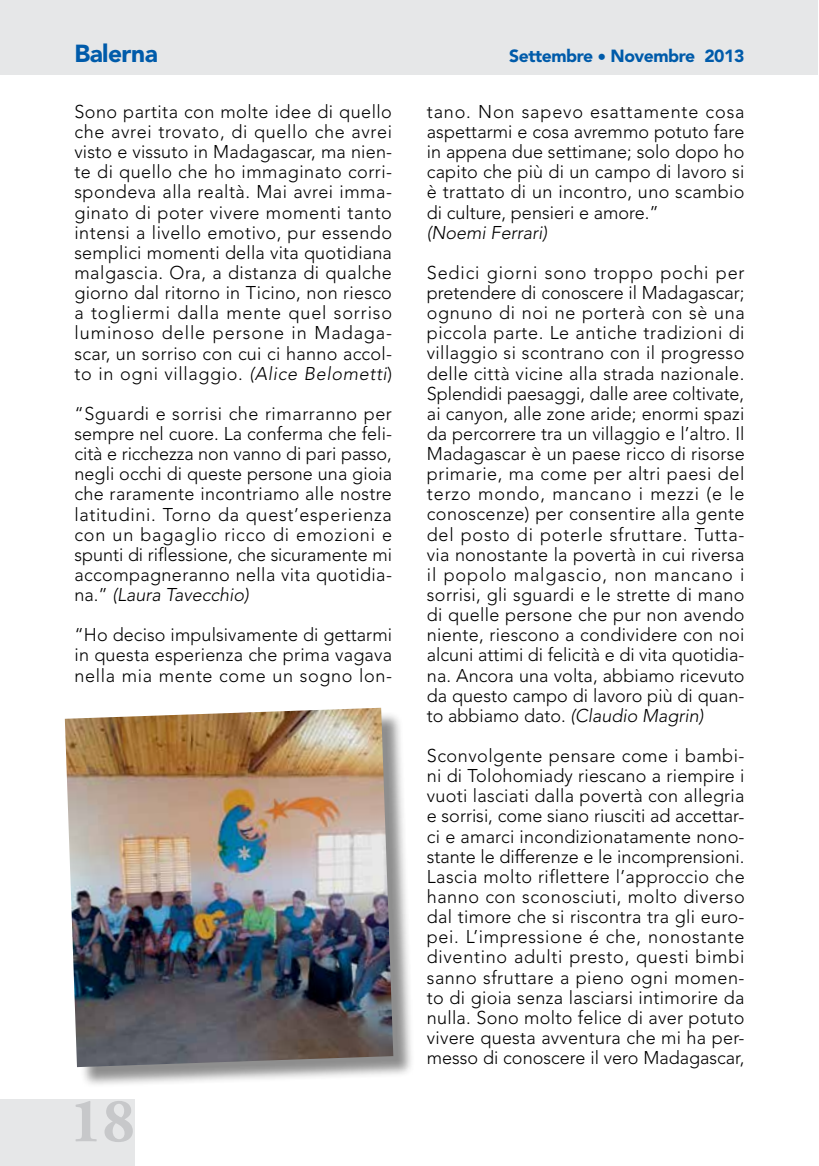
<style>
.page{position:relative;width:819px;height:1166px;background:#fff}
.page>*{position:absolute;margin:0;border:0;box-sizing:border-box;transform-origin:0 0}
.t1{font:700 63px "Adobe Garamond Pro";color:#c7c8ca}
.t2{font:900 24.5px "Avenir";letter-spacing:-.025em;color:#005baa}
.t3{font:300 18.38px/20.1px "Avenir";letter-spacing:.015em;color:#000;text-align:justify}
.t4{font:italic 300 18.38px "Avenir";color:#000}
.t5{font:900 17.5px "Avenir";letter-spacing:-.025em;color:#005baa}
.s1{font-style:italic}
</style>
<div class="page">
<div style="left:0;top:1099px;width:134px;height:67px;background:#e6e7e8"></div>
<div style="left:0;top:0;width:817px;height:74px;background:#e6e7e8"></div>
<div style="left:68px;top:711px;width:347px;height:377px;background:#000;opacity:.45"></div>
<img style="left:65px;top:708px;width:328px;height:359px">
<h2 class="t2" style="left:74px;top:38px;width:85px">Balerna</h2>
<p class="t5" style="left:509px;top:45px;width:237px">Settembre • Novembre 2013</p>
<p class="t3" style="left:74px;top:102px;width:319px">Sono partita con molte idee di quello che avrei trovato, di quello che avrei visto e vissuto in Madagascar, ma nien&shy;te di quello che ho immaginato corri&shy;spondeva alla realtà. Mai avrei imma&shy;ginato di poter vivere momenti tanto intensi a livello emotivo, pur essendo semplici momenti della vita quotidiana malgascia. Ora, a distanza di qualche giorno dal ritorno in Ticino, non riesco a togliermi dalla mente quel sorriso luminoso delle persone in Madaga&shy;scar, un sorriso con cui ci hanno accol&shy;to in ogni villaggio. <span class="s1">(Alice Belometti</span>)</p>
<p class="t3" style="left:74px;top:404px;width:319px">“Sguardi e sorrisi che rimarranno per sempre nel cuore. La conferma che feli&shy;cità e ricchezza non vanno di pari passo, negli occhi di queste persone una gioia che raramente incontriamo alle nostre latitudini. Torno da quest’esperienza con un bagaglio ricco di emozioni e spunti di riflessione, che sicuramente mi accompagneranno nella vita quotidia&shy;na.” <span class="s1">(Laura Tavecchio)</span></p>
<p class="t3" style="left:74px;top:625px;width:319px">“Ho deciso impulsivamente di gettarmi in questa esperienza che prima vagava nella mia mente come un sogno lon-</p>
<h1 class="t1" style="left:69px;top:1084px;width:67px">18</h1>
<p class="t3" style="left:427px;top:102px;width:319px">tano. Non sapevo esattamente cosa aspettarmi e cosa avremmo potuto fare in appena due settimane; solo dopo ho capito che più di un campo di lavoro si è trattato di un incontro, uno scambio di culture, pensieri e amore.”</p>
<p class="t4" style="left:427px;top:222px;width:122px">(Noemi Ferrari)</p>
<p class="t3" style="left:427px;top:263px;width:319px">Sedici giorni sono troppo pochi per pretendere di conoscere il Madagascar; ognuno di noi ne porterà con sè una piccola parte. Le antiche tradizioni di villaggio si scontrano con il progresso delle città vicine alla strada nazionale.<br>Splendidi paesaggi, dalle aree coltivate, ai canyon, alle zone aride; enormi spazi da percorrere tra un villaggio e l’altro. Il Madagascar è un paese ricco di risorse primarie, ma come per altri paesi del terzo mondo, mancano i mezzi (e le conoscenze) per consentire alla gente del posto di poterle sfruttare. Tutta&shy;via nonostante la povertà in cui riversa il popolo malgascio, non mancano i sorrisi, gli sguardi e le strette di mano di quelle persone che pur non avendo niente, riescono a condividere con noi alcuni attimi di felicità e di vita quotidia&shy;na. Ancora una volta, abbiamo ricevuto da questo campo di lavoro più di quan&shy;to abbiamo dato. <span class="s1">(Claudio Magrin)</span></p>
<p class="t3" style="left:427px;top:746px;width:319px">Sconvolgente pensare come i bambi&shy;ni di Tolohomiady riescano a riempire i vuoti lasciati dalla povertà con allegria e sorrisi, come siano riusciti ad accettar&shy;ci e amarci incondizionatamente nono&shy;stante le differenze e le incomprensioni.<br>Lascia molto riflettere l’approccio che hanno con sconosciuti, molto diverso dal timore che si riscontra tra gli euro&shy;pei. L’impressione é che, nonostante diventino adulti presto, questi bimbi sanno sfruttare a pieno ogni momen&shy;to di gioia senza lasciarsi intimorire da nulla. Sono molto felice di aver potuto vivere questa avventura che mi ha per&shy;messo di conoscere il vero Madagascar,</p>
</div>
